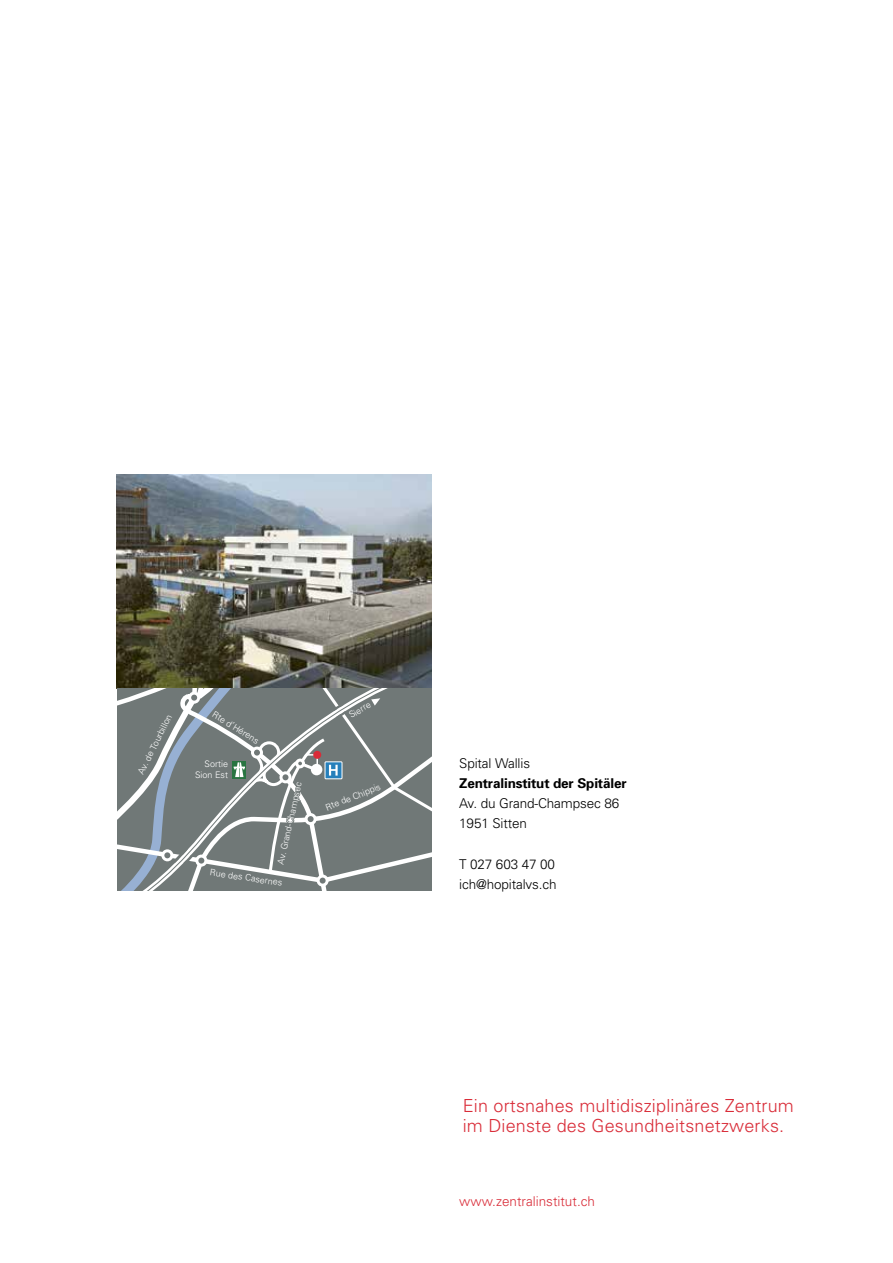
<style>
.page{position:relative;width:893px;height:1263px;background:#fff}
.page>*{position:absolute;margin:0;border:0;box-sizing:border-box;transform-origin:0 0}
.t1{font:300 18px/20.2px "Univers";letter-spacing:.01em;color:#d92c38}
.t2{font:300 13.5px/20.2px "Univers";letter-spacing:-.01em;color:#000}
.t3{font:700 13.5px "Univers";letter-spacing:-.01em;color:#000}
.t4{font:300 13.5px "Univers";color:#d92c38}
.t5{font:300 9px/10.8px "Univers";color:#fff;text-align:right}
.s1{color:#707877}
</style>
<div class="page">
<img style="left:117px;top:475px;width:315px;height:213px">
<svg style="left:117px;top:688px;width:315px;height:202px;background:#828a8b"></svg>
<div style="left:311px;top:764px;width:11px;height:11px;background:#fff;border-radius:50%"></div>
<div style="left:313px;top:751px;width:8px;height:8px;background:#d92c38;border-radius:50%"></div>
<p class="t5" style="left:136px;top:771px;width:67px;rotate:-64deg">Av. de Tourbillon</p>
<p class="t5" style="left:216px;top:708px;width:55px;rotate:32deg">Rte d’Hérens</p>
<p class="t5" style="left:195px;top:758px;width:35px">Sortie<br>Sion Est</p>
<p class="t5" style="left:275px;top:862px;width:85px;rotate:-77deg">Av. Grand-Champs<span class="s1">ec</span></p>
<p class="t5" style="left:211px;top:867px;width:75px;rotate:8deg">Rue des Casernes</p>
<p class="t5" style="left:347px;top:711px;width:25px;rotate:-31deg">Sierre</p>
<p class="t5" style="left:324px;top:802px;width:60px;rotate:-22deg">Rte de Chippis</p>
<h2 class="t2" style="left:459px;top:752px;width:72px">Spital Wallis</h2>
<h2 class="t3" style="left:459px;top:774px;width:169px">Zentralinstitut der Spitäler</h2>
<h2 class="t2" style="left:459px;top:793px;width:161px">Av. du Grand-Champsec 86<br>1951 Sitten</h2>
<h2 class="t2" style="left:459px;top:854px;width:99px">T 027 603 47 00 ich@hopitalvs.ch</h2>
<h1 class="t1" style="left:463px;top:1095px;width:333px">Ein ortsnahes multidisziplinäres Zentrum im Dienste des Gesundheitsnetzwerks.</h1>
<h2 class="t4" style="left:459px;top:1193px;width:137px">www.zentralinstitut.ch</h2>
</div>
